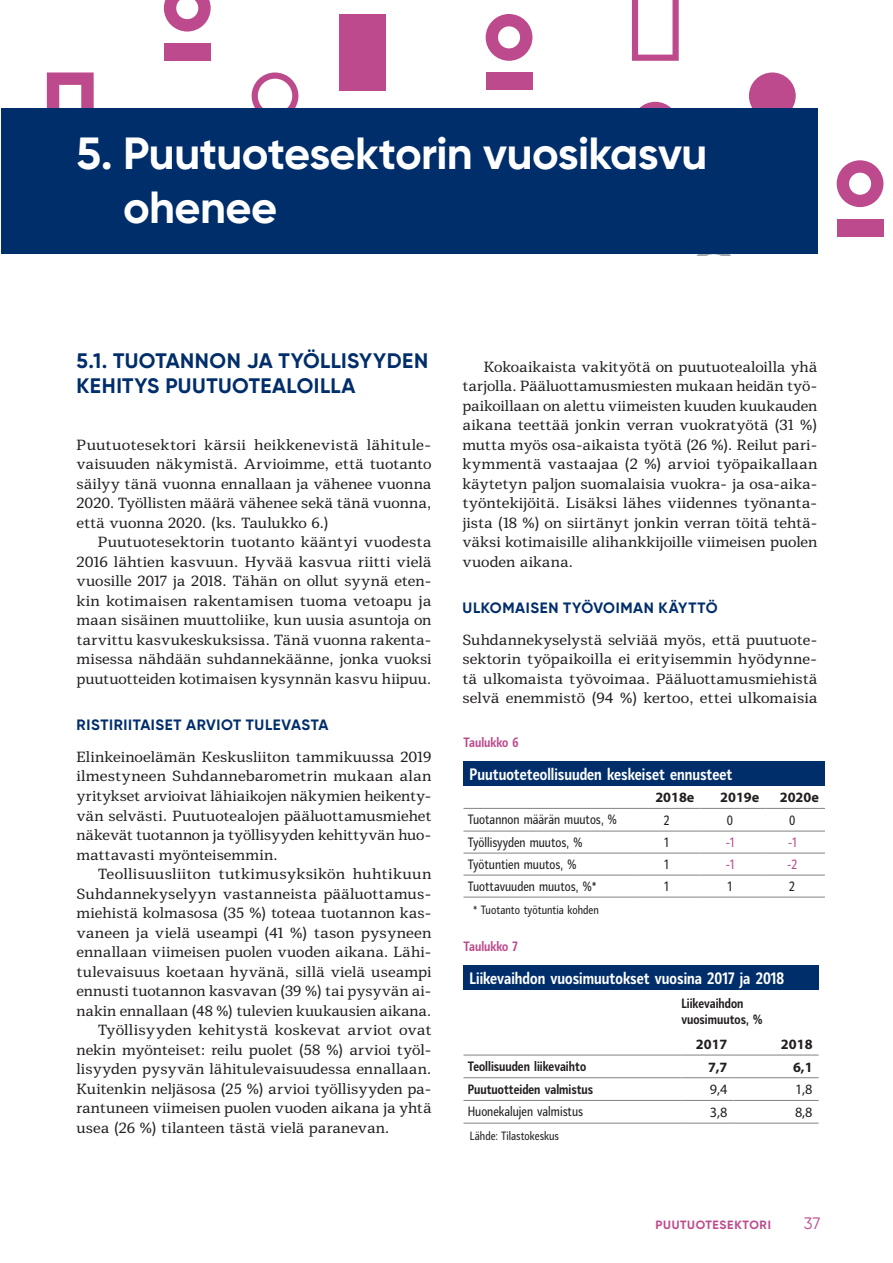
<style>
.page{position:relative;width:893px;height:1263px;background:#fff}
.page>*{position:absolute;margin:0;border:0;box-sizing:border-box;transform-origin:0 0}
.SL_pääotsikko{font:700 45px/54px "Gilroy";letter-spacing:-.015em;color:#fff}
.SL_Iso_otsikko{font:700 21px/25.5px "Gilroy";letter-spacing:.02em;color:#002e6b}
.Taulukkootsikko{font:700 condensed 16.5px "Mediator";color:#fff}
.SL_Iso_otsikko-2{font:16.5px "Gilroy";color:#bd4a8c}
.SL_väliotsikko_pi{font:700 15px "Gilroy";letter-spacing:.04em;color:#002e6b}
.SL_leipis{font:14.7px/19.5px "Mediator Serif";color:#231f20;text-align:justify}
.SL_leipis_eka{font:14.7px/19.5px "Mediator Serif";color:#231f20;text-align:justify}
.taulukko_luvut{font:700 14.25px "Myriad Pro";color:#231f20}
.taulukko_luvut-2{font:14.25px "Myriad Pro";color:#231f20}
.taulukkoteksti2{font:condensed 13.5px "Mediator";color:#231f20}
.taulukkoteksti2-2{font:700 condensed 13.5px/16.2px "Mediator";color:#231f20}
.kuvan_otsikko{font:700 condensed 13.5px "Mediator";color:#bd4a8c}
.taulukko_luvut-3{font:condensed 13.5px "Mediator";color:#231f20}
.taulukko_luvut-4{font:condensed 13.5px "Mediator";color:#bd4a8c}
.t1{font:condensed 12px "Mediator";color:#231f20}
.SL_Iso_otsikko-3{font:700 12px "Gilroy";letter-spacing:.055em;color:#bd4a8c}
</style>
<div class="page">
<div style="left:164px;top:43px;width:47px;height:18px;background:#bd4a8c"></div>
<svg style="left:164px;top:0;width:47px;height:32px"></svg>
<svg style="left:47px;top:72px;width:47px;height:36px"></svg>
<svg style="left:252px;top:72px;width:46px;height:36px"></svg>
<div style="left:486px;top:72px;width:46px;height:18px;background:#bd4a8c"></div>
<div style="left:339px;top:14px;width:47px;height:76px;background:#bd4a8c"></div>
<svg style="left:486px;top:14px;width:46px;height:47px"></svg>
<svg style="left:632px;top:0;width:47px;height:61px"></svg>
<svg style="left:639px;top:102px;width:32px;height:6px"></svg>
<svg style="left:697px;top:254px;width:33px;height:1px"></svg>
<div style="left:837px;top:219px;width:46px;height:17px;background:#bd4a8c"></div>
<svg style="left:837px;top:160px;width:46px;height:47px"></svg>
<div style="left:749px;top:72px;width:47px;height:47px;background:#bd4a8c;border-radius:50%"></div>
<div style="left:1px;top:108px;width:816px;height:146px;background:#002e6b"></div>
<div style="left:463px;top:965px;width:356px;height:25px;background:#002e6b"></div>
<hr style="left:463px;top:1055px;width:218px;height:1px;background:#808285">
<hr style="left:681px;top:1055px;width:52px;height:1px;background:#808285">
<hr style="left:733px;top:1055px;width:86px;height:1px;background:#808285">
<hr style="left:463px;top:1077px;width:218px;height:1px;background:#808285">
<hr style="left:681px;top:1077px;width:52px;height:1px;background:#808285">
<hr style="left:733px;top:1077px;width:86px;height:1px;background:#808285">
<hr style="left:463px;top:1100px;width:218px;height:1px;background:#808285">
<hr style="left:681px;top:1100px;width:52px;height:1px;background:#808285">
<hr style="left:733px;top:1100px;width:86px;height:1px;background:#808285">
<hr style="left:463px;top:1123px;width:218px;height:1px;background:#808285">
<hr style="left:681px;top:1123px;width:52px;height:1px;background:#808285">
<hr style="left:733px;top:1123px;width:86px;height:1px;background:#808285">
<div style="left:463px;top:761px;width:362px;height:25px;background:#002e6b"></div>
<hr style="left:463px;top:808px;width:176px;height:1px;background:#808285">
<hr style="left:639px;top:808px;width:61px;height:1px;background:#808285">
<hr style="left:700px;top:808px;width:65px;height:1px;background:#808285">
<hr style="left:765px;top:808px;width:60px;height:1px;background:#808285">
<hr style="left:463px;top:831px;width:176px;height:1px;background:#808285">
<hr style="left:639px;top:831px;width:61px;height:1px;background:#808285">
<hr style="left:700px;top:831px;width:65px;height:1px;background:#808285">
<hr style="left:765px;top:831px;width:60px;height:1px;background:#808285">
<hr style="left:463px;top:853px;width:176px;height:1px;background:#808285">
<hr style="left:639px;top:853px;width:61px;height:1px;background:#808285">
<hr style="left:700px;top:853px;width:65px;height:1px;background:#808285">
<hr style="left:765px;top:853px;width:60px;height:1px;background:#808285">
<hr style="left:463px;top:875px;width:176px;height:1px;background:#808285">
<hr style="left:639px;top:875px;width:61px;height:1px;background:#808285">
<hr style="left:700px;top:875px;width:65px;height:1px;background:#808285">
<hr style="left:765px;top:875px;width:60px;height:1px;background:#808285">
<hr style="left:463px;top:897px;width:176px;height:1px;background:#808285">
<hr style="left:639px;top:897px;width:61px;height:1px;background:#808285">
<hr style="left:700px;top:897px;width:65px;height:1px;background:#808285">
<hr style="left:765px;top:897px;width:60px;height:1px;background:#808285">
<p class="SL_pääotsikko" style="left:123px;top:126px;width:586px;text-indent:-46px">5. Puutuotesektorin vuosikasvu ohenee</p>
<p class="SL_Iso_otsikko" style="left:77px;top:347px;width:353px">5.1. TUOTANNON JA TYÖLLISYYDEN<br>KEHITYS PUUTUOTEALOILLA</p>
<p class="SL_leipis_eka" style="left:77px;top:435px;width:357px">Puutuotesektori kärsii heikkenevistä lähitule&shy;vaisuuden näkymistä. Arvioimme, että tuotanto säilyy tänä vuonna ennallaan ja vähenee vuonna 2020. Työllisten määrä vähenee sekä tänä vuonna, että vuonna 2020. (ks. Taulukko 6.)</p>
<p class="SL_leipis" style="left:77px;top:533px;width:357px;text-indent:21px">Puutuotesektorin tuotanto kääntyi vuodesta 2016 lähtien kasvuun. Hyvää kasvua riitti vielä vuosille 2017 ja 2018. Tähän on ollut syynä eten&shy;kin kotimaisen rakentamisen tuoma vetoapu ja maan sisäinen muuttoliike, kun uusia asuntoja on tarvittu kasvukeskuksissa. Tänä vuonna rakenta&shy;misessa nähdään suhdannekäänne, jonka vuoksi puutuotteiden kotimaisen kysynnän kasvu hiipuu.</p>
<p class="SL_väliotsikko_pi" style="left:77px;top:716px;width:253px">RISTIRIITAISET ARVIOT TULEVASTA</p>
<p class="SL_leipis_eka" style="left:77px;top:747px;width:357px">Elinkeinoelämän Keskusliiton tammikuussa 2019 ilmestyneen Suhdannebarometrin mukaan alan yritykset arvioivat lähiaikojen näkymien heikenty&shy;vän selvästi. Puutuotealojen pääluottamusmiehet näkevät tuotannon ja työllisyyden kehittyvän huo&shy;mattavasti myönteisemmin.</p>
<p class="SL_leipis" style="left:77px;top:864px;width:357px;text-align:left;text-indent:21px">Teollisuusliiton tutkimusyksikön huhtikuun Suhdannekyselyyn vastanneista pääluottamus&shy;miehistä kolmasosa (35 %) toteaa tuotannon kas&shy;vaneen ja vielä useampi (41 %) tason pysyneen ennallaan viimeisen puolen vuoden aikana. Lähi&shy;tulevaisuus koetaan hyvänä, sillä vielä useampi ennusti tuotannon kasvavan (39 %) tai pysyvän ai&shy;nakin ennallaan (48 %) tulevien kuukausien aikana.</p>
<p class="SL_leipis" style="left:77px;top:1020px;width:357px;text-indent:21px">Työllisyyden kehitystä koskevat arviot ovat nekin myönteiset: reilu puolet (58 %) arvioi työl&shy;lisyyden pysyvän lähitulevaisuudessa ennallaan.<br>Kuitenkin neljäsosa (25 %) arvioi työllisyyden pa&shy;rantuneen viimeisen puolen vuoden aikana ja yhtä usea (26 %) tilanteen tästä vielä paranevan.</p>
<p class="SL_leipis" style="left:462px;top:357px;width:357px;text-align:left;text-indent:21px">Kokoaikaista vakityötä on puutuotealoilla yhä tarjolla. Pääluottamusmiesten mukaan heidän työ&shy;paikoillaan on alettu viimeisten kuuden kuukauden aikana teettää jonkin verran vuokratyötä (31 %) mutta myös osa-aikaista työtä (26 %). Reilut pari&shy;kymmentä vastaajaa (2 %) arvioi työpaikallaan käytetyn paljon suomalaisia vuokra- ja osa-aika&shy;työntekijöitä. Lisäksi lähes viidennes työnanta&shy;jista (18 %) on siirtänyt jonkin verran töitä tehtä&shy;väksi kotimaisille alihankkijoille viimeisen puolen vuoden aikana.</p>
<p class="SL_väliotsikko_pi" style="left:462px;top:599px;width:257px">ULKOMAISEN TYÖVOIMAN KÄYTTÖ</p>
<p class="SL_leipis_eka" style="left:462px;top:630px;width:357px">Suhdannekyselystä selviää myös, että puutuote&shy;sektorin työpaikoilla ei erityisemmin hyödynne&shy;tä ulkomaista työvoimaa. Pääluottamusmiehistä selvä enemmistö (94 %) kertoo, ettei ulkomaisia</p>
<p class="kuvan_otsikko" style="left:463px;top:733px;width:57px">Taulukko 6</p>
<p class="Taulukkootsikko" style="left:469px;top:763px;width:265px">Puutuoteteollisuuden keskeiset ennusteet</p>
<p class="taulukko_luvut" style="left:655px;top:788px;width:41px">2018e</p>
<p class="taulukko_luvut" style="left:720px;top:788px;width:41px">2019e</p>
<p class="taulukko_luvut" style="left:780px;top:788px;width:41px">2020e</p>
<p class="taulukkoteksti2" style="left:468px;top:811px;width:151px">Tuotannon määrän muutos, %</p>
<p class="taulukko_luvut-3" style="left:664px;top:812px;width:7px">2</p>
<p class="taulukko_luvut-3" style="left:727px;top:812px;width:8px">0</p>
<p class="taulukko_luvut-3" style="left:789px;top:812px;width:8px">0</p>
<p class="taulukkoteksti2" style="left:468px;top:834px;width:116px">Työllisyyden muutos, %</p>
<p class="taulukko_luvut-3" style="left:665px;top:834px;width:6px">1</p>
<p class="taulukko_luvut-4" style="left:725px;top:834px;width:10px">-1</p>
<p class="taulukko_luvut-4" style="left:788px;top:834px;width:10px">-1</p>
<p class="taulukkoteksti2" style="left:468px;top:856px;width:110px">Työtuntien muutos, %</p>
<p class="taulukko_luvut-3" style="left:665px;top:856px;width:6px">1</p>
<p class="taulukko_luvut-4" style="left:725px;top:856px;width:10px">-1</p>
<p class="taulukko_luvut-4" style="left:787px;top:856px;width:12px">-2</p>
<p class="taulukkoteksti2" style="left:468px;top:878px;width:130px">Tuottavuuden muutos, %*</p>
<p class="taulukko_luvut-3" style="left:665px;top:878px;width:6px">1</p>
<p class="taulukko_luvut-3" style="left:728px;top:878px;width:6px">1</p>
<p class="taulukko_luvut-3" style="left:789px;top:878px;width:7px">2</p>
<p class="t1" style="left:473px;top:903px;width:127px">* Tuotanto työtuntia kohden</p>
<p class="kuvan_otsikko" style="left:463px;top:937px;width:56px">Taulukko 7</p>
<p class="Taulukkootsikko" style="left:469px;top:967px;width:316px">Liikevaihdon vuosimuutokset vuosina 2017 ja 2018</p>
<p class="taulukkoteksti2-2" style="left:681px;top:995px;width:83px">Liikevaihdon vuosimuutos, %</p>
<p class="taulukko_luvut" style="left:696px;top:1035px;width:33px">2017</p>
<p class="taulukko_luvut" style="left:781px;top:1035px;width:33px">2018</p>
<p class="taulukkoteksti2-2" style="left:468px;top:1058px;width:120px">Teollisuuden liikevaihto</p>
<p class="taulukko_luvut" style="left:708px;top:1058px;width:21px">7,7</p>
<p class="taulukko_luvut" style="left:793px;top:1058px;width:21px">6,1</p>
<p class="taulukkoteksti2-2" style="left:468px;top:1081px;width:127px">Puutuotteiden valmistus</p>
<p class="taulukko_luvut-2" style="left:710px;top:1081px;width:19px">9,4</p>
<p class="taulukko_luvut-2" style="left:795px;top:1081px;width:19px">1,8</p>
<p class="taulukkoteksti2" style="left:468px;top:1103px;width:117px">Huonekalujen valmistus</p>
<p class="taulukko_luvut-2" style="left:710px;top:1103px;width:19px">3,8</p>
<p class="taulukko_luvut-2" style="left:795px;top:1103px;width:19px">8,8</p>
<p class="t1" style="left:470px;top:1128px;width:91px">Lähde: Tilastokeskus</p>
<p class="SL_Iso_otsikko-3" style="left:656px;top:1217px;width:117px">PUUTUOTESEKTORI</p>
<p class="SL_Iso_otsikko-2" style="left:804px;top:1213px;width:18px">37</p>
</div>
